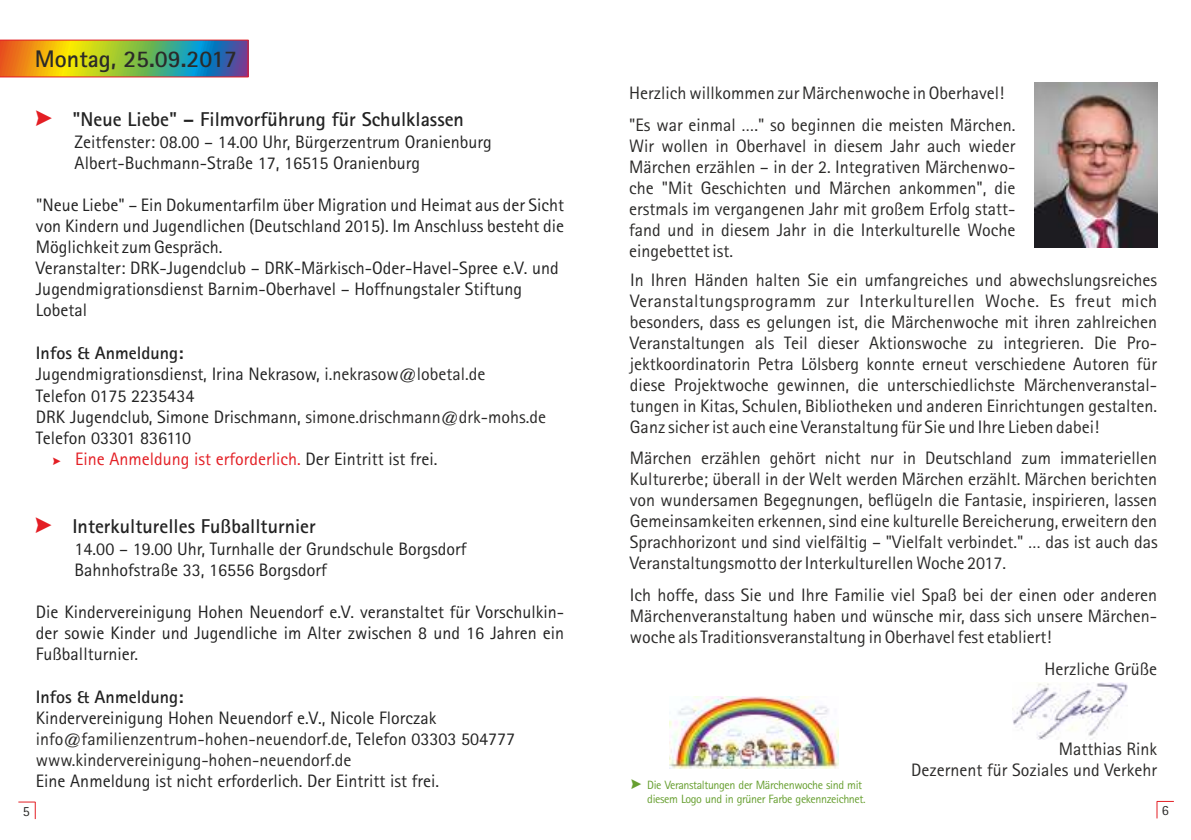
<style>
.page{position:relative;width:1191px;height:840px;background:#fff}
.page>*{position:absolute;margin:0;border:0;box-sizing:border-box;transform-origin:0 0}
.t1{font:700 24px "Rotis Sans Serif";color:#2b2a29}
.t2{font:700 20px "Rotis Sans Serif";color:#222}
.t3{font:18px/21px "Rotis Sans Serif";color:#2b2a29;text-align:justify}
.t4{font:18px/21px "Rotis Sans Serif";color:#222}
.t5{font:18px "Rotis Sans Serif";color:#e31e24}
.t6{font:700 18px "Rotis Sans Serif";color:#222}
.t7{font:14px "Rotis Sans Serif";color:#2b2a29}
.t8{font:12px/14px "Rotis Sans Serif";letter-spacing:-.035em;color:#679f30}
.s1{color:#2b2a29}
.s2{color:#222}
</style>
<div class="page">
<svg style="left:0;top:40px;width:248px;height:37px;background:#92a051"></svg>
<svg style="left:18px;top:801px;width:18px;height:17px"></svg>
<img style="left:1012px;top:682px;width:115px;height:57px">
<img style="left:1035px;top:82px;width:122px;height:165px">
<img style="left:669px;top:696px;width:169px;height:71px">
<svg style="left:1156px;top:800px;width:17px;height:18px"></svg>
<h1 class="t1" style="left:35px;top:49px;width:204px">Montag, 25.09.2017</h1>
<p class="t2" style="left:72px;top:111px;width:393px">"Neue Liebe" – Filmvorführung für Schulklassen</p>
<p class="t4" style="left:75px;top:133px;width:418px">Zeitfenster: 08.00 – 14.00 Uhr, Bürgerzentrum Oranienburg<br>Albert-Buchmann-Straße 17, 16515 Oranienburg</p>
<p class="t4" style="left:36px;top:196px;width:530px">"Neue Liebe" – Ein Dokumentarfilm über Migration und Heimat aus der Sicht von Kindern und Jugendlichen (Deutschland 2015). Im Anschluss besteht die Möglichkeit zum Gespräch.<br>Veranstalter: DRK-Jugendclub – DRK-Märkisch-Oder-Havel-Spree e.V. und Jugendmigrationsdienst Barnim-Oberhavel – Hoffnungstaler Stiftung Lobetal</p>
<p class="t6" style="left:36px;top:345px;width:149px">Infos &amp; Anmeldung:</p>
<p class="t4" style="left:36px;top:365px;width:451px">Jugendmigrationsdienst, Irina Nekrasow, <span class="s1">i.nekrasow@lobetal.de</span></p>
<p class="t4" style="left:36px;top:386px;width:160px">Telefon 0175 2235434</p>
<p class="t4" style="left:36px;top:407px;width:511px">DRK Jugendclub, Simone Drischmann, <span class="s1">simone.drischmann@drk-mohs.de</span></p>
<p class="t4" style="left:36px;top:428px;width:156px">Telefon 03301 836110</p>
<p class="t5" style="left:75px;top:450px;width:364px">Eine Anmeldung ist erforderlich. <span class="s2">Der Eintritt ist frei.</span></p>
<p class="t2" style="left:72px;top:517px;width:245px">Interkulturelles Fußballturnier</p>
<p class="t4" style="left:75px;top:539px;width:393px">14.00 – 19.00 Uhr, Turnhalle der Grundschule Borgsdorf<br>Bahnhofstraße 33, 16556 Borgsdorf</p>
<p class="t4" style="left:36px;top:602px;width:530px;text-align:justify">Die Kindervereinigung Hohen Neuendorf e.V. veranstaltet für Vorschulkin&shy;der sowie Kinder und Jugendliche im Alter zwischen 8 und 16 Jahren ein Fußballturnier.</p>
<p class="t6" style="left:36px;top:689px;width:149px">Infos &amp; Anmeldung:</p>
<p class="t3" style="left:36px;top:708px;width:480px;text-align:left"><span class="s2">Kindervereinigung Hohen Neuendorf e.V., Nicole Florczak </span>info@familienzentrum-hohen-neuendorf.de<span class="s2">, Telefon 03303 504777 </span>www.kindervereinigung-hohen-neuendorf.de</p>
<p class="t4" style="left:36px;top:771px;width:404px">Eine Anmeldung ist nicht erforderlich. Der Eintritt ist frei.</p>
<p class="t7" style="left:23px;top:804px;width:8px">5</p>
<p class="t3" style="left:629px;top:79px;width:388px;line-height:31.4px">Herzlich willkommen zur Märchenwoche in Oberhavel! "Es war einmal …." so beginnen die meisten Märchen.</p>
<p class="t3" style="left:629px;top:136px;width:388px">Wir wollen in Oberhavel in diesem Jahr auch wieder Märchen erzählen – in der 2. Integrativen Märchenwo&shy;che "Mit Geschichten und Märchen ankommen", die erstmals im vergangenen Jahr mit großem Erfolg statt&shy;fand und in diesem Jahr in die Interkulturelle Woche eingebettet ist.</p>
<p class="t3" style="left:630px;top:270px;width:529px">In Ihren Händen halten Sie ein umfangreiches und abwechslungsreiches Veranstaltungsprogramm zur Interkulturellen Woche. Es freut mich besonders, dass es gelungen ist, die Märchenwoche mit ihren zahlreichen Veranstaltungen als Teil dieser Aktionswoche zu integrieren. Die Pro&shy;jektkoordinatorin Petra Lölsberg konnte erneut verschiedene Autoren für diese Projektwoche gewinnen, die unterschiedlichste Märchenveranstal&shy;tungen in Kitas, Schulen, Bibliotheken und anderen Einrichtungen gestalten.<br>Ganz sicher ist auch eine Veranstaltung für Sie und Ihre Lieben dabei!</p>
<p class="t3" style="left:630px;top:449px;width:529px">Märchen erzählen gehört nicht nur in Deutschland zum immateriellen Kulturerbe; überall in der Welt werden Märchen erzählt. Märchen berichten von wundersamen Begegnungen, beflügeln die Fantasie, inspirieren, lassen Gemeinsamkeiten erkennen, sind eine kulturelle Bereicherung, erweitern den Sprachhorizont und sind vielfältig – "Vielfalt verbindet." … das ist auch das Veranstaltungsmotto der Interkulturellen Woche 2017.</p>
<p class="t3" style="left:630px;top:585px;width:528px">Ich hoffe, dass Sie und Ihre Familie viel Spaß bei der einen oder anderen Märchenveranstaltung haben und wünsche mir, dass sich unsere Märchen&shy;woche als Traditionsveranstaltung in Oberhavel fest etabliert!</p>
<p class="t3" style="left:1044px;top:659px;width:114px">Herzliche Grüße</p>
<p class="t8" style="left:647px;top:778px;width:220px">Die Veranstaltungen der Märchenwoche sind mit diesem Logo und in grüner Farbe gekennzeichnet.</p>
<p class="t3" style="left:911px;top:739px;width:247px;text-align:right">Matthias Rink<br>Dezernent für Soziales und Verkehr</p>
<p class="t7" style="left:1161px;top:804px;width:8px">6</p>
</div>
